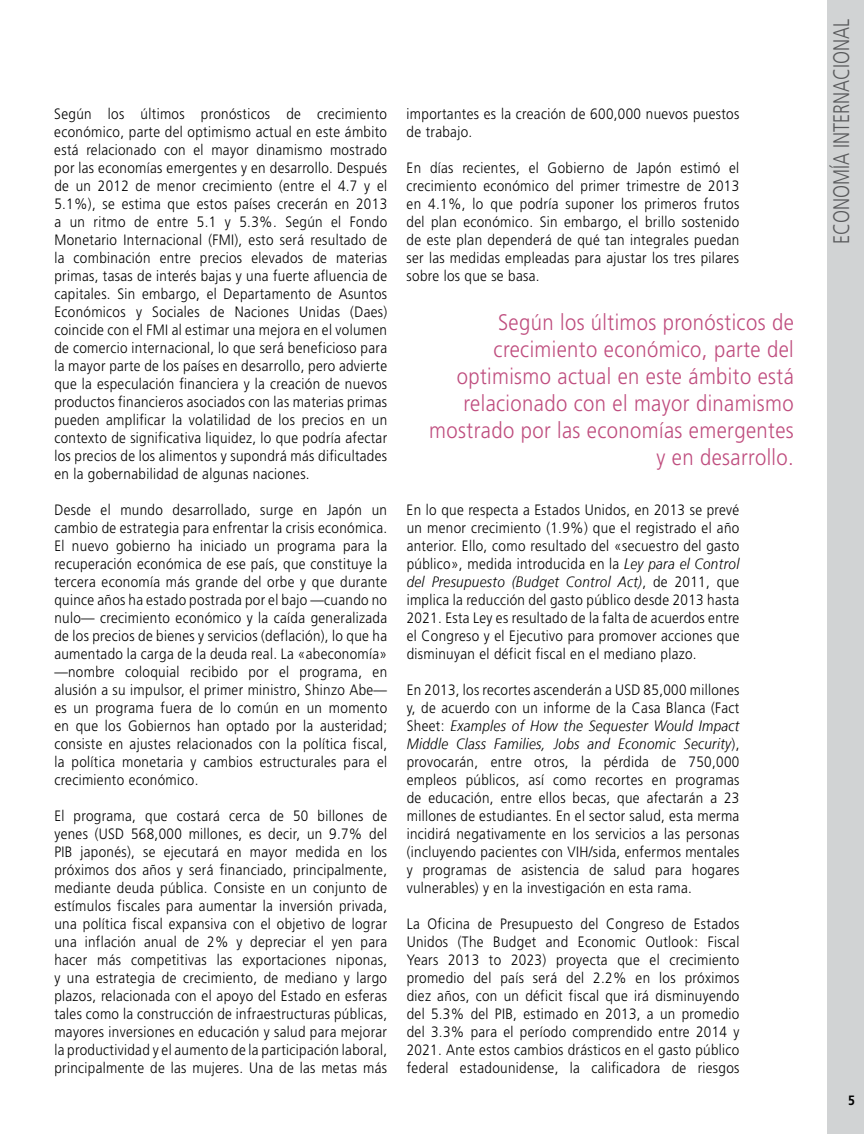
<style>
.page{position:relative;width:864px;height:1134px;background:#fff}
.page>*{position:absolute;margin:0;border:0;box-sizing:border-box;transform-origin:0 0}
.t1{font:300 22.5px/27px "Frutiger LT Std";letter-spacing:.02em;color:#bf4d7e;text-align:right;scale:.9 1}
.t2{font:300 22.5px "Frutiger LT Std";color:#58595b;scale:.8 1}
.t3{font:300 15px/18px "Frutiger LT Std";letter-spacing:.025em;color:#000;text-align:justify;scale:.9 1}
.t4{font:italic 300 15px/18px "Frutiger";letter-spacing:.025em;color:#000;scale:.9 1}
.t5{font:700 13.5px "Frutiger LT Std";color:#000;scale:.9 1}
.s1{font-family:"Frutiger";font-style:italic}
.s2{font-family:"Frutiger LT Std";font-style:normal}
</style>
<div class="page">
<div style="left:828px;top:0;width:36px;height:1134px;background:#d1d3d4"></div>
<p class="t3" style="left:54px;top:105px;width:371px">Según los últimos pronósticos de crecimiento económico, parte del optimismo actual en este ámbito está relacionado con el mayor dinamismo mostrado por las economías emergentes y en desarrollo. Después de un 2012 de menor crecimiento (entre el 4.7 y el 5.1%), se estima que estos países crecerán en 2013 a un ritmo de entre 5.1 y 5.3%. Según el Fondo Monetario Internacional (FMI), esto será resultado de la combinación entre precios elevados de materias primas, tasas de interés bajas y una fuerte afluencia de capitales. Sin embargo, el Departamento de Asuntos Económicos y Sociales de Naciones Unidas (Daes) coincide con el FMI al estimar una mejora en el volumen de comercio internacional, lo que será beneficioso para la mayor parte de los países en desarrollo, pero advierte que la especulación financiera y la creación de nuevos productos financieros asociados con las materias primas pueden amplificar la volatilidad de los precios en un contexto de significativa liquidez, lo que podría afectar los precios de los alimentos y supondrá más dificultades en la gobernabilidad de algunas naciones.</p>
<p class="t3" style="left:54px;top:501px;width:371px">Desde el mundo desarrollado, surge en Japón un cambio de estrategia para enfrentar la crisis económica.<br>El nuevo gobierno ha iniciado un programa para la recuperación económica de ese país, que constituye la tercera economía más grande del orbe y que durante quince años ha estado postrada por el bajo —cuando no nulo— crecimiento económico y la caída generalizada de los precios de bienes y servicios (deflación), lo que ha aumentado la carga de la deuda real. La «abeconomía» —nombre coloquial recibido por el programa, en alusión a su impulsor, el primer ministro, Shinzo Abe— es un programa fuera de lo común en un momento en que los Gobiernos han optado por la austeridad; consiste en ajustes relacionados con la política fiscal, la política monetaria y cambios estructurales para el crecimiento económico.</p>
<p class="t3" style="left:54px;top:807px;width:371px">El programa, que costará cerca de 50 billones de yenes (USD 568,000 millones, es decir, un 9.7% del PIB japonés), se ejecutará en mayor medida en los próximos dos años y será financiado, principalmente, mediante deuda pública. Consiste en un conjunto de estímulos fiscales para aumentar la inversión privada, una política fiscal expansiva con el objetivo de lograr una inflación anual de 2% y depreciar el yen para hacer más competitivas las exportaciones niponas, y una estrategia de crecimiento, de mediano y largo plazos, relacionada con el apoyo del Estado en esferas tales como la construcción de infraestructuras públicas, mayores inversiones en educación y salud para mejorar la productividad y el aumento de la participación laboral, principalmente de las mujeres. Una de las metas más</p>
<p class="t3" style="left:407px;top:105px;width:371px">importantes es la creación de 600,000 nuevos puestos de trabajo.</p>
<p class="t3" style="left:407px;top:159px;width:371px">En días recientes, el Gobierno de Japón estimó el crecimiento económico del primer trimestre de 2013 en 4.1%, lo que podría suponer los primeros frutos del plan económico. Sin embargo, el brillo sostenido de este plan dependerá de qué tan integrales puedan ser las medidas empleadas para ajustar los tres pilares sobre los que se basa.</p>
<h1 class="t1" style="left:429px;top:309px;width:407px">Según los últimos pronósticos de crecimiento económico, parte del optimismo actual en este ámbito está relacionado con el mayor dinamismo mostrado por las economías emergentes y en desarrollo.</h1>
<p class="t3" style="left:407px;top:501px;width:371px">En lo que respecta a Estados Unidos, en 2013 se prevé un menor crecimiento (1.9%) que el registrado el año anterior. Ello, como resultado del «secuestro del gasto público», medida introducida en la <span class="s1">Ley para el Control</span></p>
<p class="t4" style="left:407px;top:573px;width:371px">del Presupuesto (Budget Control Act)<span class="s2">, de 2011, que</span></p>
<p class="t3" style="left:407px;top:591px;width:371px">implica la reducción del gasto público desde 2013 hasta 2021. Esta Ley es resultado de la falta de acuerdos entre el Congreso y el Ejecutivo para promover acciones que disminuyan el déficit fiscal en el mediano plazo.</p>
<p class="t3" style="left:407px;top:681px;width:371px">En 2013, los recortes ascenderán a USD 85,000 millones y, de acuerdo con un informe de la Casa Blanca (Fact</p>
<p class="t4" style="left:407px;top:717px;width:371px"><span class="s2">Sheet:</span> Examples of How the Sequester Would Impact<br>Middle Class Families, Jobs and Economic Security<span class="s2">),</span></p>
<p class="t3" style="left:407px;top:753px;width:371px">provocarán, entre otros, la pérdida de 750,000 empleos públicos, así como recortes en programas de educación, entre ellos becas, que afectarán a 23 millones de estudiantes. En el sector salud, esta merma incidirá negativamente en los servicios a las personas (incluyendo pacientes con VIH/sida, enfermos mentales y programas de asistencia de salud para hogares vulnerables) y en la investigación en esta rama.</p>
<p class="t3" style="left:407px;top:915px;width:371px">La Oficina de Presupuesto del Congreso de Estados Unidos (The Budget and Economic Outlook: Fiscal Years 2013 to 2023) proyecta que el crecimiento promedio del país será del 2.2% en los próximos diez años, con un déficit fiscal que irá disminuyendo del 5.3% del PIB, estimado en 2013, a un promedio del 3.3% para el período comprendido entre 2014 y 2021. Ante estos cambios drásticos en el gasto público federal estadounidense, la calificadora de riesgos</p>
<h1 class="t2" style="left:829px;top:244px;width:283px;rotate:-90deg">ECONOMÍa INTERNACIONAL</h1>
<p class="t5" style="left:848px;top:1093px;width:9px">5</p>
</div>
